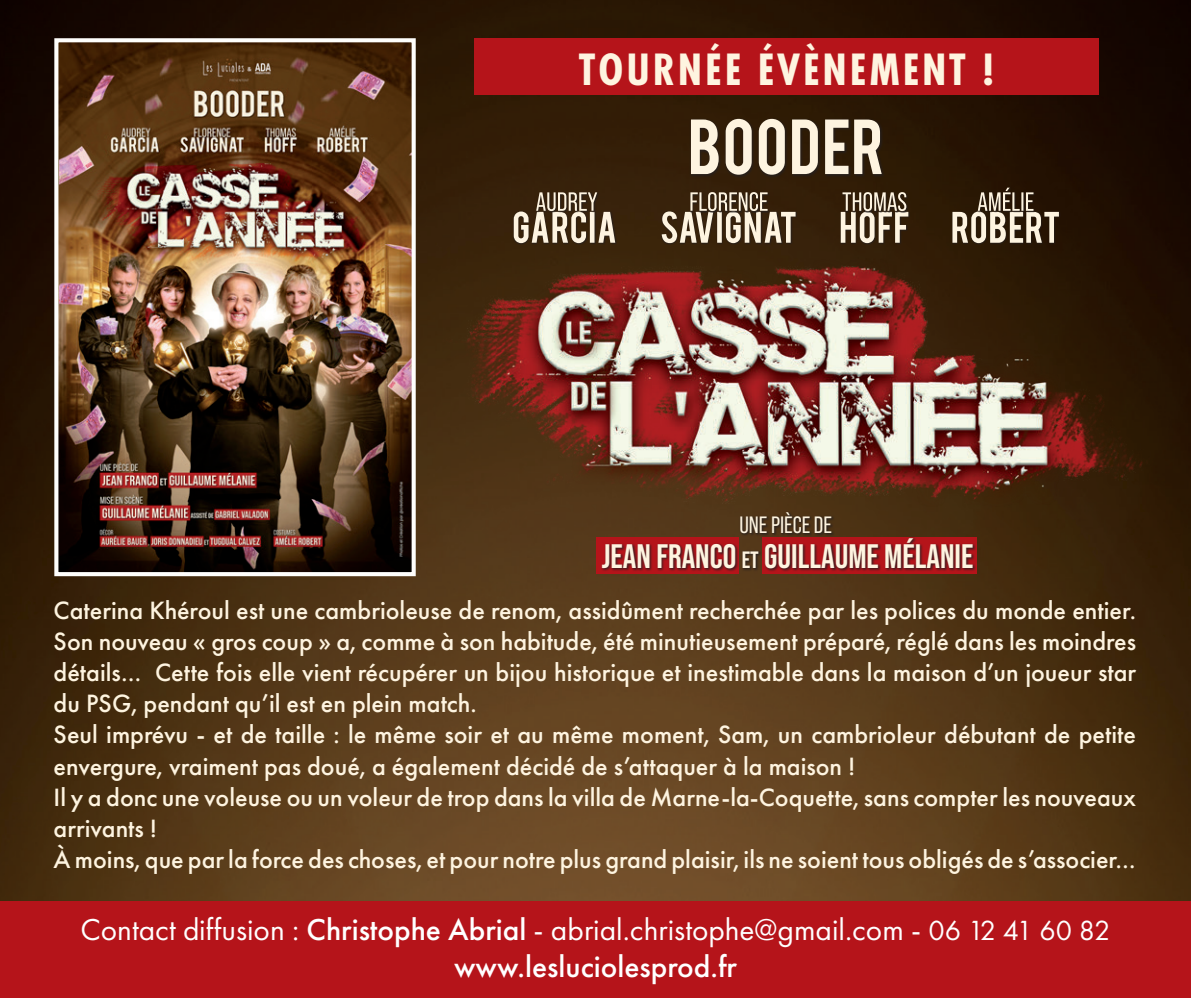
<style>
.page{position:relative;width:1191px;height:998px;background:#fff}
.page>*{position:absolute;margin:0;border:0;box-sizing:border-box;transform-origin:0 0}
.t1{font:700 47.2px "Futura PT Cond";letter-spacing:.06em;color:#fef4e0}
.t2{font:700 34px "Bebas Neue Pro";color:#fef4e0}
.t3{font:31.4px/37.6px "Futura PT";color:#fff;text-align:center}
.t4{font:500 26px/31.2px "Futura PT";color:#fef4e0}
.t5{font:23.6px "Bebas Neue Pro";color:#fef4e0}
.s1{font-size:23.6px}
.s2{font-weight:500}
.s3{font-size:28.8px}
</style>
<div class="page">
<img style="left:0;top:0;width:1191px;height:901px">
<img style="left:52px;top:36px;width:366px;height:542px">
<div style="left:474px;top:38px;width:624px;height:57px;background:#b5141a"></div>
<img style="left:376px;top:212px;width:807px;height:310px">
<div style="left:840px;top:211px;width:70px;height:34px;background:#231f20;opacity:.75"></div>
<svg style="left:840px;top:192px;width:68px;height:51px"></svg>
<div style="left:513px;top:211px;width:104px;height:34px;background:#231f20;opacity:.75"></div>
<svg style="left:514px;top:192px;width:101px;height:51px"></svg>
<div style="left:661px;top:211px;width:136px;height:34px;background:#231f20;opacity:.75"></div>
<svg style="left:661px;top:192px;width:134px;height:51px"></svg>
<div style="left:952px;top:211px;width:108px;height:34px;background:#271a0b"></div>
<div style="left:977px;top:187px;width:58px;height:26px;background:#261302"></div>
<svg style="left:952px;top:188px;width:107px;height:55px"></svg>
<div style="left:689px;top:117px;width:197px;height:62px;background:#231f20;opacity:.75"></div>
<svg style="left:691px;top:119px;width:190px;height:56px"></svg>
<div style="left:596px;top:537px;width:143px;height:37px;background:#b5141a"></div>
<div style="left:762px;top:537px;width:214px;height:37px;background:#b5141a"></div>
<div style="left:601px;top:511px;width:375px;height:61px;background:#231f20;opacity:.75"></div>
<div style="left:0;top:901px;width:1191px;height:97px;background:#b5141a"></div>
<h1 class="t1" style="left:579px;top:43px;width:417px">TOURNÉE ÉVÈNEMENT !</h1>
<p class="t5" style="left:739px;top:511px;width:94px">UNE PIÈCE DE</p>
<h2 class="t2" style="left:602px;top:536px;width:373px">JEAN FRANCO <span class="s1">ET</span> GUILLAUME MÉLANIE</h2>
<p class="t4" style="left:54px;top:594px;width:1084px">Caterina Khéroul est une cambrioleuse de renom, assidûment recherchée par les polices du monde entier.<br>Son nouveau « gros coup » a, comme à son habitude, été minutieusement préparé, réglé dans les moindres détails… Cette fois elle vient récupérer un bijou historique et inestimable dans la maison d’un joueur star du PSG, pendant qu’il est en plein match.<br>Seul imprévu - et de taille : le même soir et au même moment, Sam, un cambrioleur débutant de petite envergure, vraiment pas doué, a également décidé de s’attaquer à la maison !<br>Il y a donc une voleuse ou un voleur de trop dans la villa de Marne-la-Coquette, sans compter les nouveaux arrivants !<br>À moins, que par la force des choses, et pour notre plus grand plaisir, ils ne soient tous obligés de s’associer…</p>
<p class="t3" style="left:81px;top:910px;width:1031px">Contact diffusion : <span class="s2">Christophe Abrial</span> - abrial.christophe@gmail.com - <span class="s3">06 12 41 60 82 </span><span class="s2">www.lesluciolesprod.fr</span></p>
</div>
